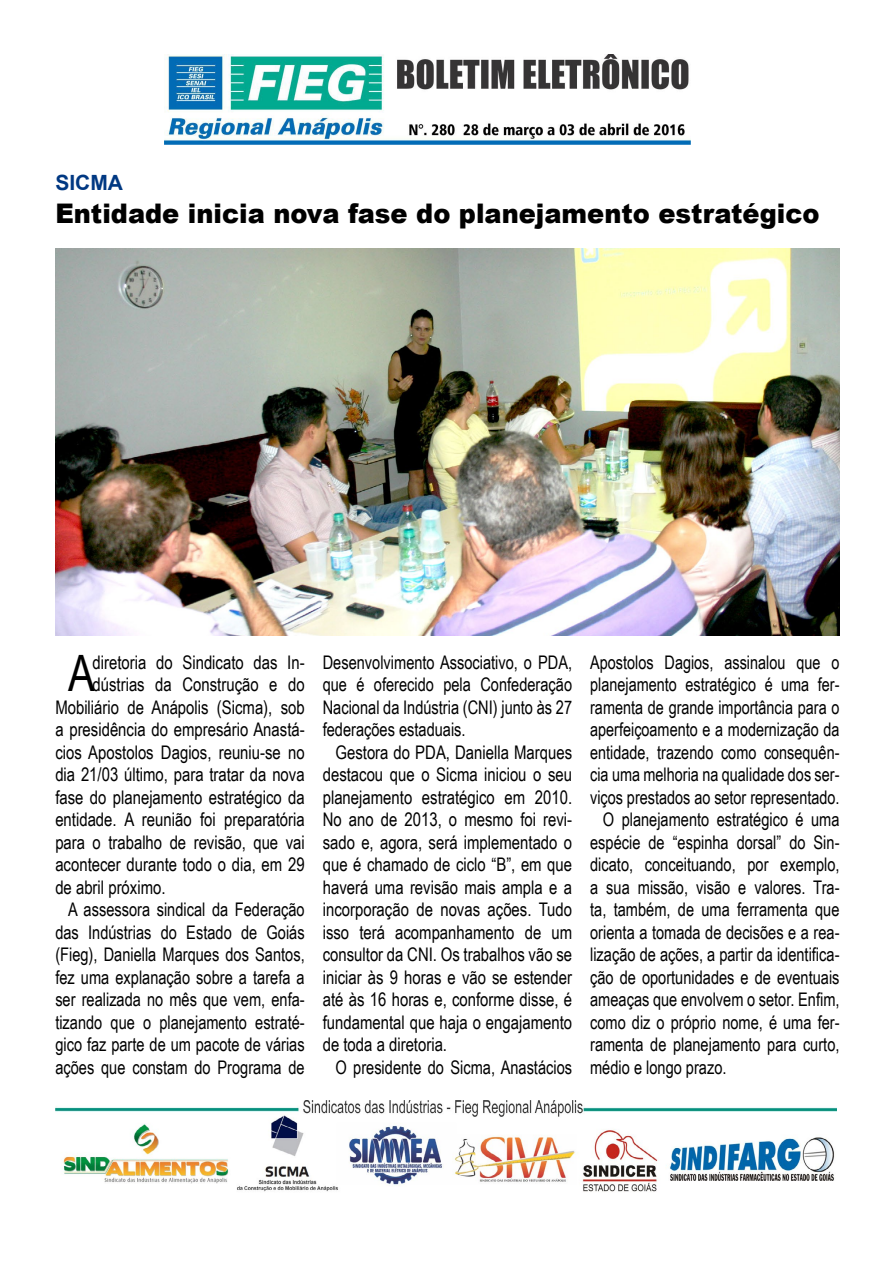
<style>
.page{position:relative;width:893px;height:1263px;background:#fff}
.page>*{position:absolute;margin:0;border:0;box-sizing:border-box;transform-origin:0 0}
.t1{font:50.25px "Arial Narrow";color:#000}
.t2{font:27px "Arial MT Black";color:#000;scale:.95 1}
.t3{font:700 21px "Arial";color:#003882}
.t4{font:18.75px/22.5px "Arial Narrow";color:#000;text-align:justify;scale:.95 1}
.t5{font:18.75px/22.5px "Arial Narrow";color:#000;text-align:justify}
.t6{font:18.75px "Arial Narrow";color:#000;scale:.94 1}
</style>
<div class="page">
<img style="left:165px;top:54px;width:525px;height:90px">
<img style="left:55px;top:1100px;width:782px;height:92px">
<img style="left:55px;top:248px;width:784px;height:388px">
<p class="t3" style="left:55px;top:168px;width:69px">SICMA</p>
<h2 class="t2" style="left:55px;top:196px;width:806px">Entidade inicia nova fase do planejamento estratégico</h2>
<h1 class="t1" style="left:68px;top:636px;width:28px">A</h1>
<p class="t5" style="left:93px;top:650px;width:214px">diretoria do Sindicato das In-</p>
<p class="t5" style="left:93px;top:672px;width:214px">dústrias da Construção e do</p>
<p class="t5" style="left:55px;top:695px;width:251px">Mobiliário de Anápolis (Sicma), sob</p>
<p class="t5" style="left:55px;top:717px;width:251px">a presidência do empresário Anastá-</p>
<p class="t5" style="left:55px;top:740px;width:251px">cios Apostolos Dagios, reuniu-se no</p>
<p class="t5" style="left:55px;top:762px;width:251px">dia 21/03 último, para tratar da nova</p>
<p class="t5" style="left:55px;top:785px;width:251px">fase do planejamento estratégico da</p>
<p class="t5" style="left:55px;top:807px;width:251px">entidade. A reunião foi preparatória</p>
<p class="t5" style="left:55px;top:830px;width:251px">para o trabalho de revisão, que vai</p>
<p class="t5" style="left:55px;top:852px;width:251px">acontecer durante todo o dia, em 29</p>
<p class="t5" style="left:55px;top:875px;width:112px">de abril próximo.</p>
<p class="t4" style="left:68px;top:897px;width:251px">A assessora sindical da Federação</p>
<p class="t4" style="left:55px;top:920px;width:264px">das Indústrias do Estado de Goiás</p>
<p class="t4" style="left:55px;top:942px;width:264px">(Fieg), Daniella Marques dos Santos,</p>
<p class="t4" style="left:55px;top:965px;width:264px">fez uma explanação sobre a tarefa a</p>
<p class="t4" style="left:55px;top:987px;width:264px">ser realizada no mês que vem, enfa-</p>
<p class="t4" style="left:55px;top:1010px;width:264px">tizando que o planejamento estraté-</p>
<p class="t4" style="left:55px;top:1032px;width:264px">gico faz parte de um pacote de várias</p>
<p class="t4" style="left:55px;top:1055px;width:264px">ações que constam do Programa de</p>
<p class="t4" style="left:323px;top:650px;width:264px">Desenvolvimento Associativo, o PDA, que é oferecido pela Confederação Nacional da Indústria (CNI) junto às 27 federações estaduais.</p>
<p class="t5" style="left:323px;top:740px;width:251px;text-indent:13px">Gestora do PDA, Daniella Marques destacou que o Sicma iniciou o seu planejamento estratégico em 2010.<br>No ano de 2013, o mesmo foi revi&shy;sado e, agora, será implementado o que é chamado de ciclo “B”, em que haverá uma revisão mais ampla e a incorporação de novas ações. Tudo isso terá acompanhamento de um consultor da CNI. Os trabalhos vão se iniciar às 9 horas e vão se estender até às 16 horas e, conforme disse, é fundamental que haja o engajamento de toda a diretoria.</p>
<p class="t4" style="left:335px;top:1055px;width:251px">O presidente do Sicma, Anastácios</p>
<p class="t6" style="left:590px;top:648px;width:267px">Apostolos Dagios, assinalou que o</p>
<p class="t6" style="left:590px;top:671px;width:267px">planejamento estratégico é uma fer-</p>
<p class="t6" style="left:590px;top:693px;width:267px">ramenta de grande importância para o</p>
<p class="t6" style="left:590px;top:716px;width:267px">aperfeiçoamento e a modernização da</p>
<p class="t6" style="left:590px;top:738px;width:267px">entidade, trazendo como consequên-</p>
<p class="t6" style="left:590px;top:761px;width:267px">cia uma melhoria na qualidade dos ser-</p>
<p class="t6" style="left:590px;top:783px;width:267px">viços prestados ao setor representado.</p>
<p class="t4" style="left:603px;top:807px;width:251px">O planejamento estratégico é uma</p>
<p class="t4" style="left:590px;top:830px;width:264px">espécie de “espinha dorsal” do Sin-</p>
<p class="t4" style="left:590px;top:852px;width:264px">dicato, conceituando, por exemplo,</p>
<p class="t4" style="left:590px;top:875px;width:264px">a sua missão, visão e valores. Tra-</p>
<p class="t4" style="left:590px;top:897px;width:264px">ta, também, de uma ferramenta que</p>
<p class="t4" style="left:590px;top:920px;width:264px">orienta a tomada de decisões e a rea-</p>
<p class="t4" style="left:590px;top:942px;width:264px">lização de ações, a partir da identifica-</p>
<p class="t4" style="left:590px;top:965px;width:264px">ção de oportunidades e de eventuais</p>
<p class="t4" style="left:590px;top:987px;width:264px">ameaças que envolvem o setor. Enfim,</p>
<p class="t4" style="left:590px;top:1010px;width:264px">como diz o próprio nome, é uma fer-</p>
<p class="t4" style="left:590px;top:1032px;width:264px">ramenta de planejamento para curto,</p>
<p class="t4" style="left:590px;top:1055px;width:145px">médio e longo prazo.</p>
</div>
